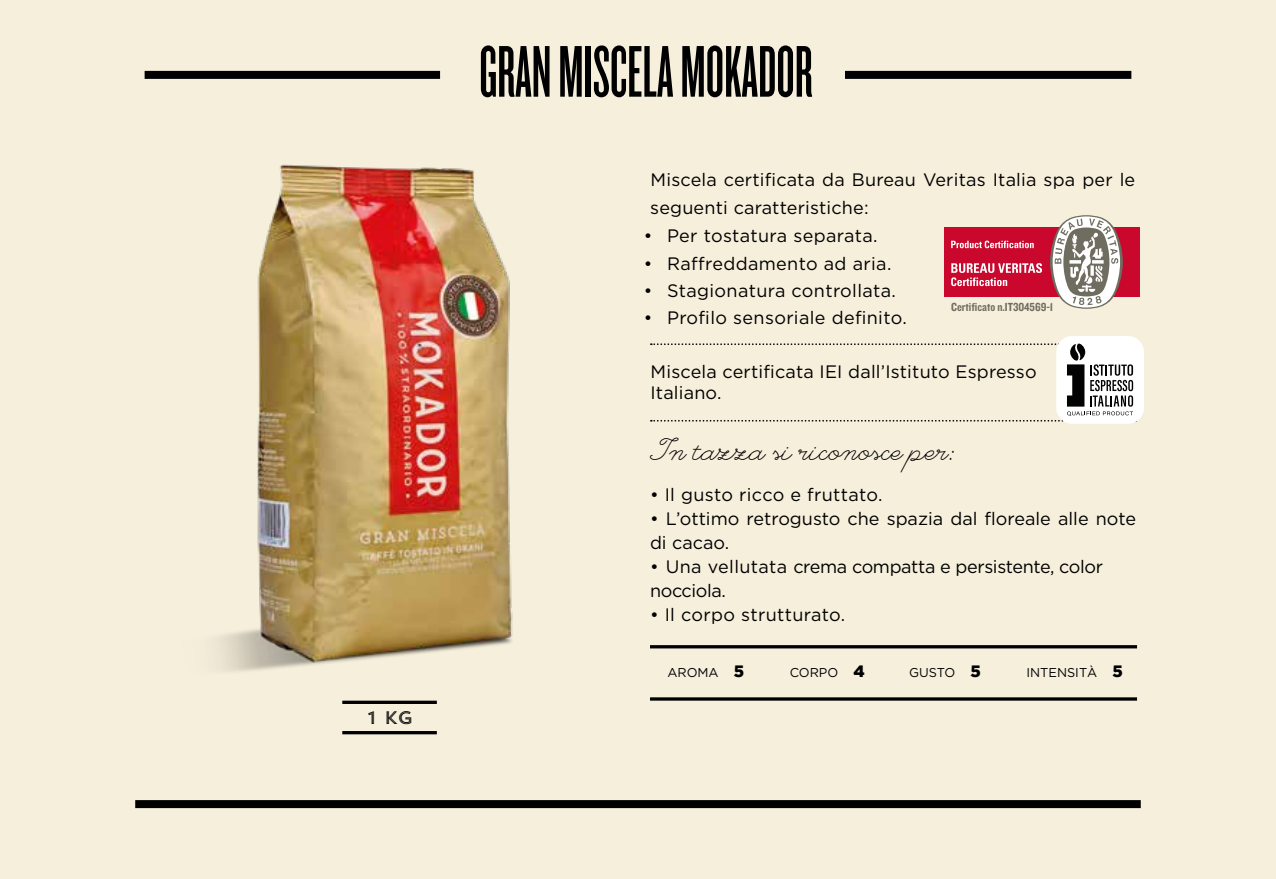
<style>
.page{position:relative;width:1276px;height:879px;background:#f6efdc}
.page>*{position:absolute;margin:0;border:0;box-sizing:border-box;transform-origin:0 0}
.t1{font:76px "Knockout HTF46 Flyweight";color:#000}
.t2{font:28px "So Prolix";color:#000}
.t3{font:18px/24px "Gotham HTF";letter-spacing:.01em;color:#000}
.t4{font:18px/24px "Gotham HTF";letter-spacing:-.02em;color:#000}
.t5{font:18px "Trend Sans Five";color:#000}
.t6{font:12.8px "Gotham HTF";color:#000}
.t7{font:12.2px "Knockout HTF50 Welterweight";color:#6f6d60}
.s1{font-family:"Gotham";font-weight:900;font-size:16.4px}
</style>
<div class="page">
<div style="left:135px;top:800px;width:1005px;height:8px;background:#000"></div>
<div style="left:145px;top:71px;width:295px;height:8px;background:#000"></div>
<div style="left:845px;top:71px;width:286px;height:8px;background:#000"></div>
<hr style="left:650px;top:697px;width:487px;height:3px;background:#000">
<hr style="left:650px;top:645px;width:487px;height:3px;background:#000">
<img style="left:217px;top:164px;width:296px;height:507px">
<svg style="left:342px;top:700px;width:95px;height:4px"></svg>
<hr style="left:342px;top:731px;width:95px;height:3px;background:#000">
<div style="left:1056px;top:336px;width:88px;height:88px;background:#fff;border-radius:16px"></div>
<svg style="left:651px;top:343px;width:483px;height:78px"></svg>
<div style="left:943px;top:227px;width:196px;height:70px;background:#ca082d"></div>
<svg style="left:951px;top:241px;width:82px;height:7px"></svg>
<svg style="left:1050px;top:215px;width:73px;height:94px"></svg>
<svg style="left:951px;top:263px;width:91px;height:23px"></svg>
<p class="t5" style="left:367px;top:706px;width:48px">1 KG</p>
<h1 class="t1" style="left:479px;top:34px;width:335px">GRAN MISCELA MOKADOR</h1>
<p class="t3" style="left:650px;top:166px;width:486px;line-height:28px">Miscela certificata da Bureau Veritas Italia spa per le seguenti caratteristiche:</p>
<p class="t3" style="left:644px;top:224px;width:235px">• Per tostatura separata.</p>
<p class="t3" style="left:644px;top:251px;width:249px">• Raffreddamento ad aria.</p>
<p class="t3" style="left:644px;top:278px;width:254px">• Stagionatura controllata.</p>
<p class="t3" style="left:644px;top:306px;width:264px">• Profilo sensoriale definito.</p>
<p class="t7" style="left:951px;top:301px;width:104px">Certificato n.IT304569-1</p>
<p class="t3" style="left:650px;top:360px;width:388px;line-height:21.6px">Miscela certificata IEI dall’Istituto Espresso<br>Italiano.</p>
<h2 class="t2" style="left:650px;top:432px;width:307px">In tazza si riconosce per:</h2>
<p class="t3" style="left:650px;top:483px;width:234px">• Il gusto ricco e fruttato.</p>
<p class="t3" style="left:650px;top:507px;width:488px">• L’ottimo retrogusto che spazia dal floreale alle note di cacao.</p>
<p class="t4" style="left:650px;top:555px;width:455px">• Una vellutata crema compatta e persistente, color nocciola.</p>
<p class="t3" style="left:650px;top:603px;width:197px">• Il corpo strutturato.</p>
<p class="t6" style="left:667px;top:665px;width:78px">AROMA <span class="s1">5</span></p>
<p class="t6" style="left:789px;top:665px;width:77px">CORPO <span class="s1">4</span></p>
<p class="t6" style="left:909px;top:665px;width:73px">GUSTO <span class="s1">5</span></p>
<p class="t6" style="left:1026px;top:665px;width:98px">INTENSITÀ <span class="s1">5</span></p>
</div>
